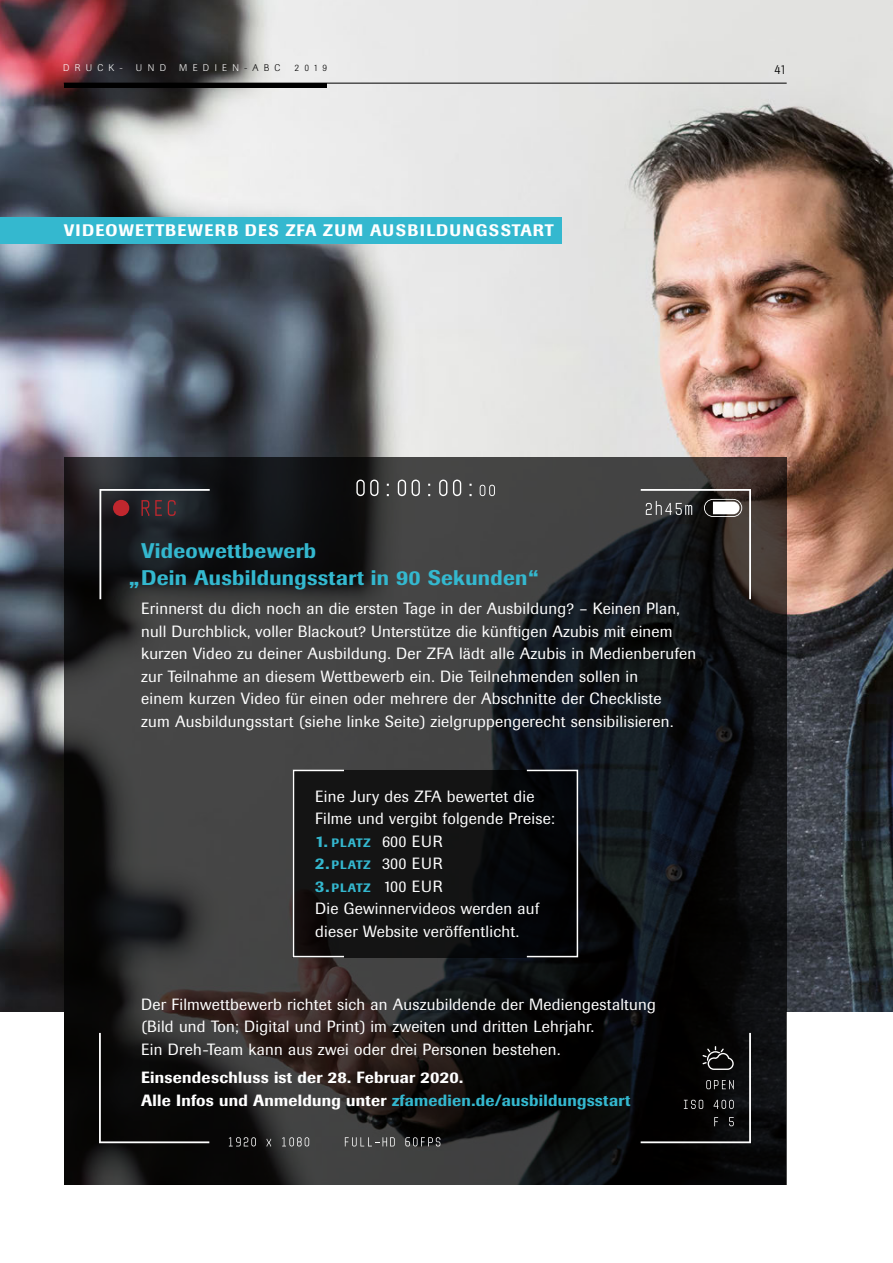
<style>
.page{position:relative;width:893px;height:1263px;background:#fff}
.page>*{position:absolute;margin:0;border:0;box-sizing:border-box;transform-origin:0 0}
.t1{font:500 21px/27px "Berthold Imago BQ";letter-spacing:.015em;color:#34b8cf}
.t2{font:500 16.5px "Berthold Imago BQ";letter-spacing:.07em;color:#fff}
.t3{font:16.2px/22.5px "Berthold Imago BQ";letter-spacing:.015em;color:#fff}
.t4{font:500 16.2px/22.5px "Berthold Imago BQ";letter-spacing:.015em;color:#fff}
.t5{font:300 13.5px "Berthold Imago BQ";color:#000}
.t6{font:300 9.6px "Berthold Imago BQ";letter-spacing:.57em;color:#fff}
.t7{font:300 9.6px "Berthold Imago BQ";color:#000}
.s1{color:#000}
.s2{font-weight:500;color:#34b8cf}
.s3{font-weight:500;font-size:12.15px;color:#34b8cf}
.s4{color:#34b8cf}
</style>
<div class="page">
<img style="left:0;top:0;width:893px;height:1012px">
<svg style="left:64px;top:457px;width:723px;height:727px;background:#252526"></svg>
<div style="left:293px;top:770px;width:285px;height:187px;background:linear-gradient(to right,#191817,#030508)"></div>
<svg style="left:99px;top:489px;width:111px;height:110px;background:#272528"></svg>
<svg style="left:641px;top:489px;width:110px;height:110px;background:#313131"></svg>
<svg style="left:356px;top:480px;width:22px;height:16px"></svg>
<svg style="left:398px;top:480px;width:8px;height:16px"></svg>
<svg style="left:412px;top:480px;width:8px;height:16px"></svg>
<svg style="left:439px;top:480px;width:8px;height:16px"></svg>
<svg style="left:453px;top:480px;width:8px;height:16px"></svg>
<svg style="left:480px;top:485px;width:15px;height:11px"></svg>
<svg style="left:99px;top:1033px;width:110px;height:110px;background:#151414"></svg>
<svg style="left:229px;top:1137px;width:27px;height:9px"></svg>
<svg style="left:267px;top:1139px;width:4px;height:7px"></svg>
<svg style="left:282px;top:1137px;width:27px;height:9px"></svg>
<svg style="left:345px;top:1137px;width:50px;height:9px"></svg>
<svg style="left:405px;top:1137px;width:35px;height:9px"></svg>
<svg style="left:641px;top:1033px;width:110px;height:110px;background:#121212"></svg>
<div style="left:293px;top:770px;width:52px;height:187px;border:2px solid #fff"></div>
<div style="left:526px;top:770px;width:52px;height:187px;border:2px solid #fff"></div>
<div style="left:0;top:217px;width:68px;height:27px;background:#34b8cf"></div>
<div style="left:64px;top:217px;width:497px;height:27px;background:#34b8cf"></div>
<hr style="left:64px;top:83px;width:723px;height:1px;background:#000">
<hr style="left:64px;top:83px;width:263px;height:4px;background:#000">
<p class="t6" style="left:63px;top:62px;width:61px">DRUCK-</p>
<p class="t6" style="left:136px;top:62px;width:32px">UND</p>
<p class="t6" style="left:179px;top:62px;width:103px">MEDIEN<span class="s1">-ABC</span></p>
<p class="t7" style="left:295px;top:62px;width:34px">2019</p>
<p class="t5" style="left:774px;top:62px;width:14px">41</p>
<p class="t2" style="left:64px;top:220px;width:491px">VIDEOWETTBEWERB DES ZFA ZUM AUSBILDUNGSSTART</p>
<p class="t1" style="left:129px;top:538px;width:411px;text-indent:12px">Videowettbewerb<br>„Dein Ausbildungsstart in 90 Sekunden“</p>
<p class="t3" style="left:141px;top:598px;width:557px">Erinnerst du dich noch an die ersten Tage in der Ausbildung? – Keinen Plan, null Durchblick, voller Blackout? Unterstütze die künftigen Azubis mit einem kurzen Video zu deiner Ausbildung. Der ZFA lädt alle Azubis in Medienberufen zur Teilnahme an diesem Wettbewerb ein. Die Teilnehmenden sollen in<br>einem kurzen Video für einen oder mehrere der Abschnitte der Checkliste<br>zum Ausbildungsstart (siehe linke Seite) zielgruppengerecht sensibilisieren.</p>
<p class="t3" style="left:315px;top:785px;width:241px">Eine Jury des ZFA bewertet die<br>Filme und vergibt folgende Preise:</p>
<p class="t3" style="left:315px;top:830px;width:129px"><span class="s2">1.</span> <span class="s3">PLATZ</span> 600 EUR</p>
<p class="t3" style="left:315px;top:853px;width:129px"><span class="s2">2.</span> <span class="s3">PLATZ</span> 300 EUR</p>
<p class="t3" style="left:315px;top:875px;width:226px"><span class="s2">3.</span> <span class="s3">PLATZ</span> 100 EUR<br>Die Gewinnervideos werden auf dieser Website veröffentlicht.</p>
<p class="t3" style="left:141px;top:993px;width:516px">Der Filmwettbewerb richtet sich an Auszubildende der Mediengestaltung (Bild und Ton; Digital und Print) im zweiten und dritten Lehrjahr.<br>Ein Dreh-Team kann aus zwei oder drei Personen bestehen.</p>
<p class="t4" style="left:141px;top:1066px;width:491px">Einsendeschluss ist der 28. Februar 2020.<br>Alle Infos und Anmeldung unter <span class="s4">zfamedien.de/ausbildungsstart</span></p>
</div>
